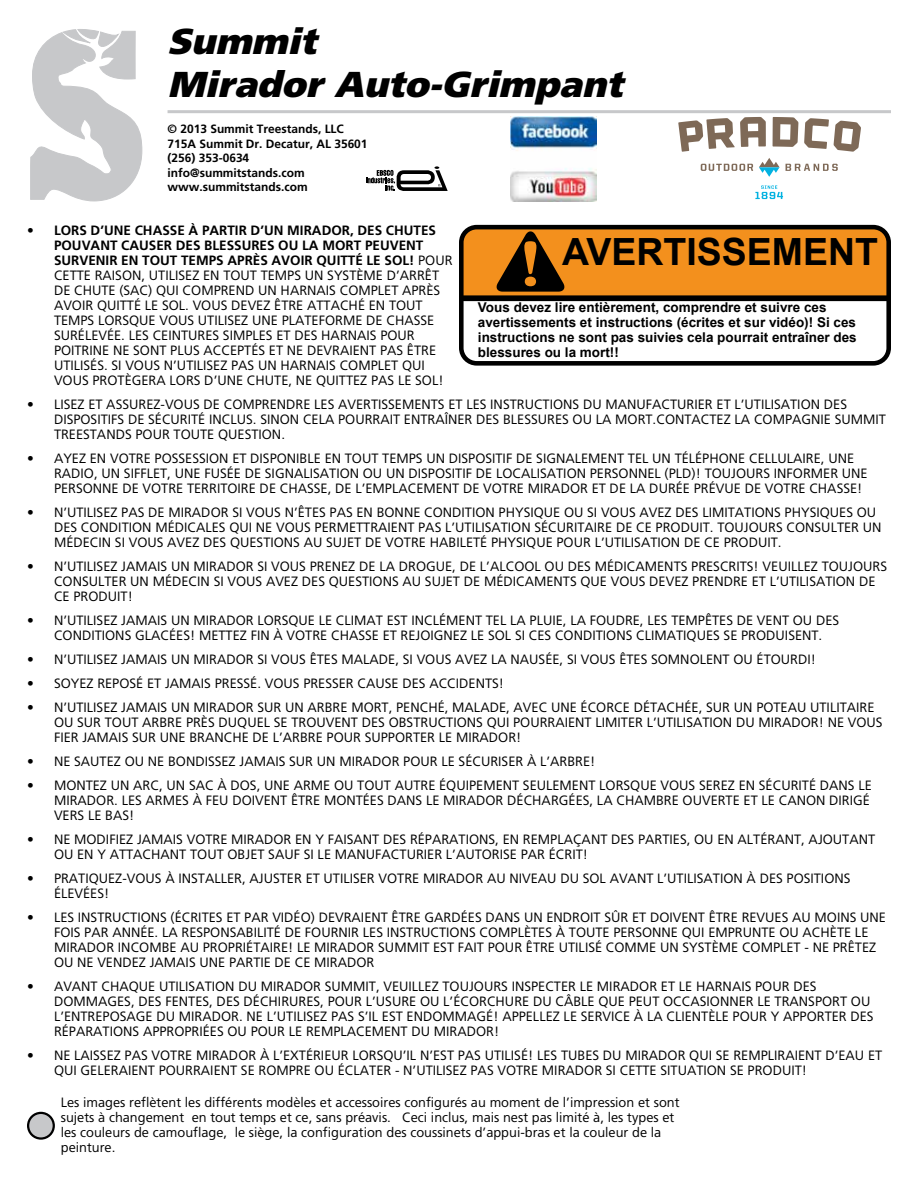
<style>
.page{position:relative;width:918px;height:1188px;background:#fff}
.page>*{position:absolute;margin:0;border:0;box-sizing:border-box;transform-origin:0 0}
.t1{font:700 69.75px "Garamand SW";color:#f3901d}
.t2{font:700 37.5px "Arial";color:#000}
.t3{font:italic 900 36px/43.2px "Weissach";color:#000}
.t4{font:13.5px/15px "Weissach";color:#000}
.t5{font:700 13.5px/15px "Arial";color:#000}
.t6{font:700 12px/14.4px "Weissach";color:#000}
.s1{font-weight:700}
</style>
<div class="page">
<svg style="left:30px;top:29px;width:113px;height:173px"></svg>
<div style="left:28px;top:1113px;width:26px;height:26px;background:#c7c8ca;border-radius:50%"></div>
<div style="left:27px;top:1112px;width:28px;height:28px;border:2px solid #000;border-radius:50%"></div>
<hr style="left:168px;top:110px;width:723px;height:3px;background:#c7c8ca">
<svg style="left:366px;top:166px;width:82px;height:25px"></svg>
<img style="left:511px;top:116px;width:86px;height:85px">
<svg style="left:678px;top:117px;width:88px;height:35px"></svg>
<svg style="left:773px;top:117px;width:25px;height:30px"></svg>
<svg style="left:804px;top:118px;width:57px;height:34px"></svg>
<svg style="left:701px;top:164px;width:52px;height:7px"></svg>
<svg style="left:786px;top:164px;width:52px;height:7px"></svg>
<svg style="left:759px;top:158px;width:21px;height:19px"></svg>
<svg style="left:755px;top:185px;width:28px;height:14px"></svg>
<div style="left:462px;top:226px;width:428px;height:94px;background:#f3901d;border-radius:17px"></div>
<div style="left:460px;top:297px;width:428px;height:38px;background:#fff"></div>
<svg style="left:496px;top:231px;width:69px;height:61px"></svg>
<div style="left:460px;top:295px;width:428px;height:6px;background:#000"></div>
<div style="left:459px;top:225px;width:432px;height:141px;border:5px solid #000;border-radius:15px"></div>
<h3 class="t3" style="left:168px;top:19px;width:456px">Summit<br>Mirador Auto-Grimpant</h3>
<p class="t6" style="left:168px;top:122px;width:202px">© 2013 Summit Treestands, LLC<br>715A Summit Dr. Decatur, AL 35601 (256) 353-0634 info@summitstands.com www.summitstands.com</p>
<p class="t4" style="left:54px;top:223px;width:400px;text-indent:-27px"><span class="s1">• LORS D’UNE CHASSE À PARTIR D’UN MIRADOR, DES CHUTES POUVANT CAUSER DES BLESSURES OU LA MORT PEUVENT SURVENIR EN TOUT TEMPS APRÈS AVOIR QUITTÉ LE SOL!</span> POUR CETTE RAISON, UTILISEZ EN TOUT TEMPS UN SYSTÈME D’ARRÊT DE CHUTE (SAC) QUI COMPREND UN HARNAIS COMPLET APRÈS AVOIR QUITTÉ LE SOL. VOUS DEVEZ ÊTRE ATTACHÉ EN TOUT TEMPS LORSQUE VOUS UTILISEZ UNE PLATEFORME DE CHASSE SURÉLEVÉE. LES CEINTURES SIMPLES ET DES HARNAIS POUR POITRINE NE SONT PLUS ACCEPTÉS ET NE DEVRAIENT PAS ÊTRE UTILISÉS. SI VOUS N’UTILISEZ PAS UN HARNAIS COMPLET QUI VOUS PROTÈGERA LORS D’UNE CHUTE, NE QUITTEZ PAS LE SOL!</p>
<p class="t4" style="left:54px;top:397px;width:833px;text-indent:-27px">• LISEZ ET ASSUREZ-VOUS DE COMPRENDRE LES AVERTISSEMENTS ET LES INSTRUCTIONS DU MANUFACTURIER ET L’UTILISATION DES<br>DISPOSITIFS DE SÉCURITÉ INCLUS. SINON CELA POURRAIT ENTRAÎNER DES BLESSURES OU LA MORT.CONTACTEZ LA COMPAGNIE SUMMIT<br>TREESTANDS POUR TOUTE QUESTION.</p>
<p class="t4" style="left:54px;top:451px;width:815px;text-indent:-27px">• AYEZ EN VOTRE POSSESSION ET DISPONIBLE EN TOUT TEMPS UN DISPOSITIF DE SIGNALEMENT TEL UN TÉLÉPHONE CELLULAIRE, UNE<br>RADIO, UN SIFFLET, UNE FUSÉE DE SIGNALISATION OU UN DISPOSITIF DE LOCALISATION PERSONNEL (PLD)! TOUJOURS INFORMER UNE<br>PERSONNE DE VOTRE TERRITOIRE DE CHASSE, DE L’EMPLACEMENT DE VOTRE MIRADOR ET DE LA DURÉE PRÉVUE DE VOTRE CHASSE!</p>
<p class="t4" style="left:54px;top:505px;width:829px;text-indent:-27px">• N’UTILISEZ PAS DE MIRADOR SI VOUS N’ÊTES PAS EN BONNE CONDITION PHYSIQUE OU SI VOUS AVEZ DES LIMITATIONS PHYSIQUES OU<br>DES CONDITION MÉDICALES QUI NE VOUS PERMETTRAIENT PAS L’UTILISATION SÉCURITAIRE DE CE PRODUIT. TOUJOURS CONSULTER UN<br>MÉDECIN SI VOUS AVEZ DES QUESTIONS AU SUJET DE VOTRE HABILETÉ PHYSIQUE POUR L’UTILISATION DE CE PRODUIT.</p>
<p class="t4" style="left:54px;top:559px;width:835px;text-indent:-27px">• N’UTILISEZ JAMAIS UN MIRADOR SI VOUS PRENEZ DE LA DROGUE, DE L’ALCOOL OU DES MÉDICAMENTS PRESCRITS! VEUILLEZ TOUJOURS<br>CONSULTER UN MÉDECIN SI VOUS AVEZ DES QUESTIONS AU SUJET DE MÉDICAMENTS QUE VOUS DEVEZ PRENDRE ET L’UTILISATION DE<br>CE PRODUIT!</p>
<p class="t4" style="left:54px;top:613px;width:787px;text-indent:-27px">• N’UTILISEZ JAMAIS UN MIRADOR LORSQUE LE CLIMAT EST INCLÉMENT TEL LA PLUIE, LA FOUDRE, LES TEMPÊTES DE VENT OU DES<br>CONDITIONS GLACÉES! METTEZ FIN À VOTRE CHASSE ET REJOIGNEZ LE SOL SI CES CONDITIONS CLIMATIQUES SE PRODUISENT.</p>
<p class="t4" style="left:27px;top:652px;width:791px">• N’UTILISEZ JAMAIS UN MIRADOR SI VOUS ÊTES MALADE, SI VOUS AVEZ LA NAUSÉE, SI VOUS ÊTES SOMNOLENT OU ÉTOURDI!</p>
<p class="t4" style="left:27px;top:676px;width:479px">• SOYEZ REPOSÉ ET JAMAIS PRESSÉ. VOUS PRESSER CAUSE DES ACCIDENTS!</p>
<p class="t4" style="left:54px;top:700px;width:830px;text-indent:-27px">• N’UTILISEZ JAMAIS UN MIRADOR SUR UN ARBRE MORT, PENCHÉ, MALADE, AVEC UNE ÉCORCE DÉTACHÉE, SUR UN POTEAU UTILITAIRE<br>OU SUR TOUT ARBRE PRÈS DUQUEL SE TROUVENT DES OBSTRUCTIONS QUI POURRAIENT LIMITER L’UTILISATION DU MIRADOR! NE VOUS<br>FIER JAMAIS SUR UNE BRANCHE DE L’ARBRE POUR SUPPORTER LE MIRADOR!</p>
<p class="t4" style="left:27px;top:754px;width:570px">• NE SAUTEZ OU NE BONDISSEZ JAMAIS SUR UN MIRADOR POUR LE SÉCURISER À L’ARBRE!</p>
<p class="t4" style="left:54px;top:778px;width:819px;text-indent:-27px">• MONTEZ UN ARC, UN SAC À DOS, UNE ARME OU TOUT AUTRE ÉQUIPEMENT SEULEMENT LORSQUE VOUS SEREZ EN SÉCURITÉ DANS LE<br>MIRADOR. LES ARMES À FEU DOIVENT ÊTRE MONTÉES DANS LE MIRADOR DÉCHARGÉES, LA CHAMBRE OUVERTE ET LE CANON DIRIGÉ<br>VERS LE BAS!</p>
<p class="t4" style="left:54px;top:832px;width:823px;text-indent:-27px">• NE MODIFIEZ JAMAIS VOTRE MIRADOR EN Y FAISANT DES RÉPARATIONS, EN REMPLAÇANT DES PARTIES, OU EN ALTÉRANT, AJOUTANT<br>OU EN Y ATTACHANT TOUT OBJET SAUF SI LE MANUFACTURIER L’AUTORISE PAR ÉCRIT!</p>
<p class="t4" style="left:54px;top:871px;width:798px;text-indent:-27px">• PRATIQUEZ-VOUS À INSTALLER, AJUSTER ET UTILISER VOTRE MIRADOR AU NIVEAU DU SOL AVANT L’UTILISATION À DES POSITIONS<br>ÉLEVÉES!</p>
<p class="t4" style="left:54px;top:910px;width:834px;text-indent:-27px">• LES INSTRUCTIONS (ÉCRITES ET PAR VIDÉO) DEVRAIENT ÊTRE GARDÉES DANS UN ENDROIT SÛR ET DOIVENT ÊTRE REVUES AU MOINS UNE FOIS PAR ANNÉE. LA RESPONSABILITÉ DE FOURNIR LES INSTRUCTIONS COMPLÈTES À TOUTE PERSONNE QUI EMPRUNTE OU ACHÈTE LE MIRADOR INCOMBE AU PROPRIÉTAIRE! LE MIRADOR SUMMIT EST FAIT POUR ÊTRE UTILISÉ COMME UN SYSTÈME COMPLET - NE PRÊTEZ OU NE VENDEZ JAMAIS UNE PARTIE DE CE MIRADOR</p>
<p class="t4" style="left:54px;top:979px;width:821px;text-indent:-27px">• AVANT CHAQUE UTILISATION DU MIRADOR SUMMIT, VEUILLEZ TOUJOURS INSPECTER LE MIRADOR ET LE HARNAIS POUR DES DOMMAGES, DES FENTES, DES DÉCHIRURES, POUR L’USURE OU L’ÉCORCHURE DU CÂBLE QUE PEUT OCCASIONNER LE TRANSPORT OU L’ENTREPOSAGE DU MIRADOR. NE L’UTILISEZ PAS S’IL EST ENDOMMAGÉ! APPELLEZ LE SERVICE À LA CLIENTÈLE POUR Y APPORTER DES RÉPARATIONS APPROPRIÉES OU POUR LE REMPLACEMENT DU MIRADOR!</p>
<p class="t4" style="left:54px;top:1048px;width:830px;text-indent:-27px">• NE LAISSEZ PAS VOTRE MIRADOR À L’EXTÉRIEUR LORSQU’IL N’EST PAS UTILISÉ! LES TUBES DU MIRADOR QUI SE REMPLIRAIENT D’EAU ET<br>QUI GELERAIENT POURRAIENT SE ROMPRE OU ÉCLATER - N’UTILISEZ PAS VOTRE MIRADOR SI CETTE SITUATION SE PRODUIT!</p>
<h2 class="t2" style="left:562px;top:227px;width:318px">AVERTISSEMENT</h2>
<h1 class="t1" style="left:519px;top:216px;width:24px">!</h1>
<p class="t5" style="left:478px;top:300px;width:380px">Vous devez lire entièrement, comprendre et suivre ces avertissements et instructions (écrites et sur vidéo)! Si ces instructions ne sont pas suivies cela pourrait entraîner des blessures ou la mort!!</p>
<p class="t4" style="left:61px;top:1094px;width:620px">Les images reflètent les différents modèles et accessoires configurés au moment de l’impression et sont sujets à changement en tout temps et ce, sans préavis. Ceci inclus, mais nest pas limité à, les types et les couleurs de camouflage, le siège, la configuration des coussinets d’appui-bras et la couleur de la peinture.</p>
</div>
